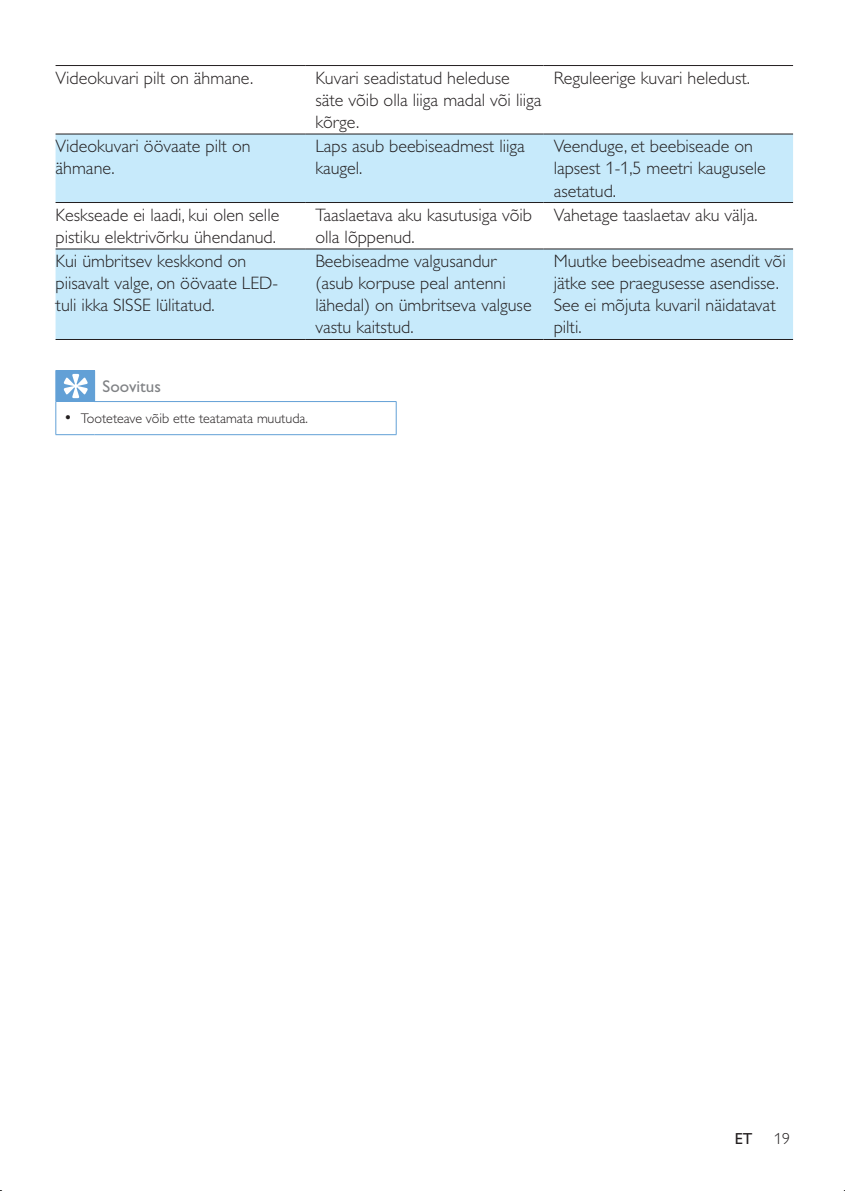
<style>
.page{position:relative;width:845px;height:1191px;background:#fff}
.page>*{position:absolute;margin:0;border:0;box-sizing:border-box;transform-origin:0 0}
.t1{font:18px/22px "Gill Sans Alt One WGL Light";color:#231f20}
.t2{font:17px "Gill Sans Alt One WGL";color:#808285}
.t3{font:16px "Gill Sans Alt One WGL";color:#231f20}
.t4{font:16px "Gill Sans Alt One WGL Light";color:#231f20}
.t5{font:14px "Gill Sans Alt One WGL Light";color:#231f20}
.s1{font-size:17px}
</style>
<div class="page">
<svg style="left:56px;top:134px;width:737px;height:205px;fill:#c7eafb"></svg>
<hr style="left:56px;top:65px;width:249px;height:1px;background:#231f20">
<hr style="left:305px;top:65px;width:238px;height:1px;background:#231f20">
<hr style="left:543px;top:65px;width:250px;height:1px;background:#231f20">
<hr style="left:56px;top:133px;width:249px;height:1px;background:#231f20">
<hr style="left:305px;top:133px;width:238px;height:1px;background:#231f20">
<hr style="left:543px;top:133px;width:250px;height:1px;background:#231f20">
<hr style="left:56px;top:202px;width:249px;height:1px;background:#231f20">
<hr style="left:305px;top:202px;width:238px;height:1px;background:#231f20">
<hr style="left:543px;top:202px;width:250px;height:1px;background:#231f20">
<hr style="left:56px;top:248px;width:249px;height:1px;background:#231f20">
<hr style="left:305px;top:248px;width:238px;height:1px;background:#231f20">
<hr style="left:543px;top:248px;width:250px;height:1px;background:#231f20">
<hr style="left:56px;top:339px;width:249px;height:1px;background:#231f20">
<hr style="left:305px;top:339px;width:238px;height:1px;background:#231f20">
<hr style="left:543px;top:339px;width:250px;height:1px;background:#231f20">
<div style="left:56px;top:370px;width:39px;height:31px;background:#62a0d6"></div>
<hr style="left:55px;top:401px;width:1px;height:33px;background:#62a0d6">
<hr style="left:396px;top:401px;width:1px;height:33px;background:#62a0d6">
<hr style="left:56px;top:434px;width:39px;height:1px;background:#62a0d6">
<hr style="left:95px;top:434px;width:301px;height:1px;background:#62a0d6">
<hr style="left:55px;top:370px;width:1px;height:31px;background:#62a0d6">
<hr style="left:94px;top:401px;width:302px;height:1px;background:#62a0d6">
<svg style="left:64px;top:374px;width:24px;height:24px"></svg>
<p class="t1" style="left:56px;top:69px;width:199px">Videokuvari pilt on ähmane.</p>
<p class="t1" style="left:315px;top:69px;width:228px">Kuvari seadistatud heleduse säte võib olla liiga madal või liiga kõrge.</p>
<p class="t1" style="left:553px;top:69px;width:198px">Reguleerige kuvari heledust.</p>
<p class="t1" style="left:56px;top:137px;width:196px">Videokuvari öövaate pilt on ähmane.</p>
<p class="t1" style="left:315px;top:137px;width:211px">Laps asub beebiseadmest liiga kaugel.</p>
<p class="t1" style="left:553px;top:137px;width:213px">Veenduge, et beebiseade on lapsest 1-1,5 meetri kaugusele asetatud.</p>
<p class="t1" style="left:56px;top:206px;width:225px">Keskseade ei laadi, kui olen selle pistiku elektrivõrku ühendanud.</p>
<p class="t1" style="left:315px;top:206px;width:218px">Taaslaetava aku kasutusiga võib olla lõppenud.</p>
<p class="t1" style="left:553px;top:206px;width:205px">Vahetage taaslaetav aku välja.</p>
<p class="t1" style="left:56px;top:252px;width:224px">Kui ümbritsev keskkond on piisavalt valge, on öövaate LED&shy;tuli ikka SISSE lülitatud.</p>
<p class="t1" style="left:315px;top:252px;width:218px">Beebiseadme valgusandur (asub korpuse peal antenni lähedal) on ümbritseva valguse vastu kaitstud.</p>
<p class="t1" style="left:553px;top:252px;width:233px">Muutke beebiseadme asendit või jätke see praegusesse asendisse.<br>See ei mõjuta kuvaril näidatavat pilti.</p>
<p class="t2" style="left:103px;top:380px;width:60px">Soovitus</p>
<p class="t5" style="left:64px;top:413px;width:246px"><span class="s1">-</span> Tooteteave võib ette teatamata muutuda.</p>
<p class="t3" style="left:734px;top:1132px;width:19px">ET</p>
<p class="t4" style="left:774px;top:1132px;width:17px">19</p>
</div>
